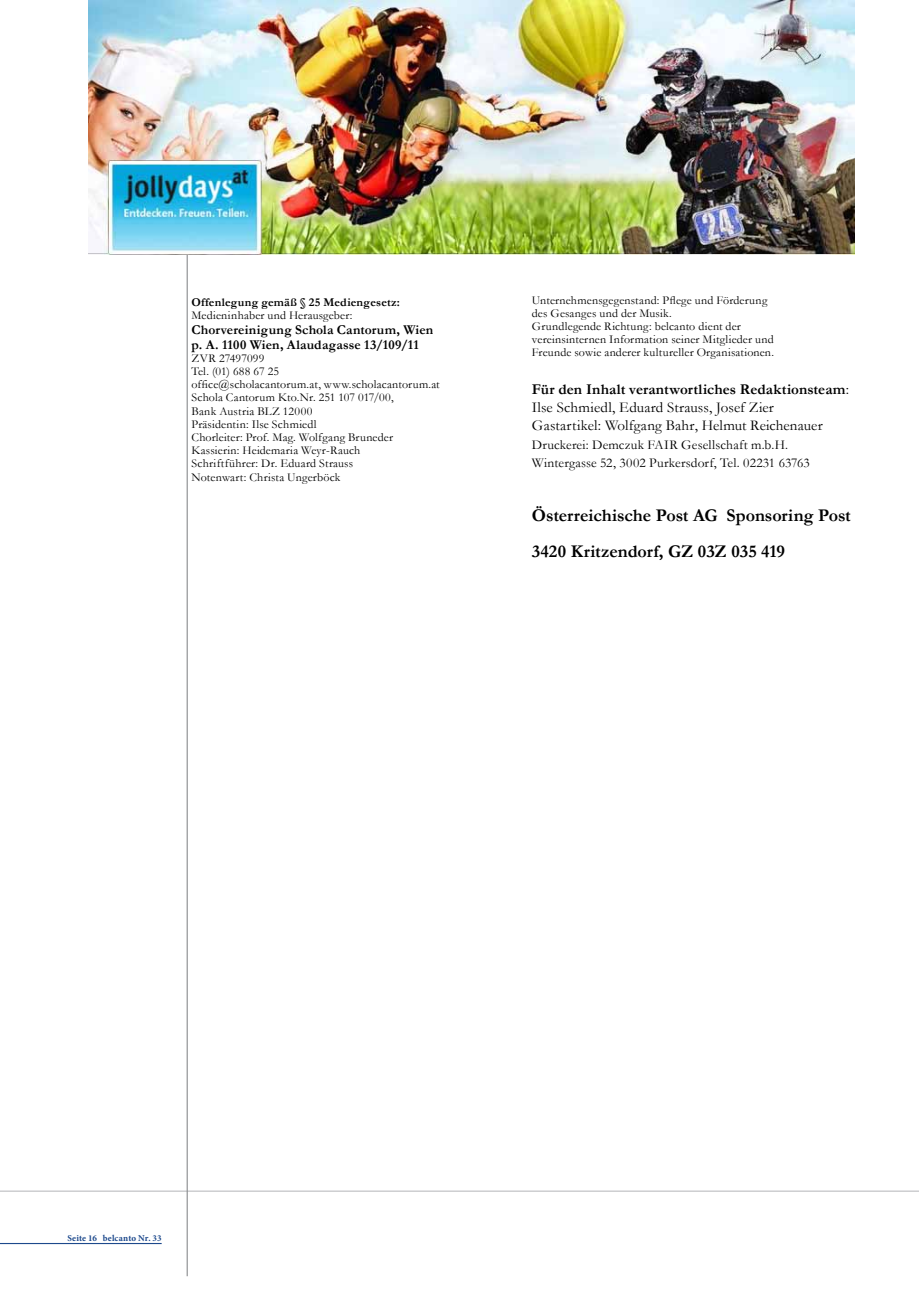
<style>
.page{position:relative;width:919px;height:1289px;background:#fff}
.page>*{position:absolute;margin:0;border:0;box-sizing:border-box;transform-origin:0 0}
.t1{font:700 18px/36px "Garamond";color:#000}
.t2{font:15px/18px "Garamond";letter-spacing:.01em;color:#000}
.t3{font:13.5px/18px "Garamond";letter-spacing:.01em;color:#000}
.t4{font:700 13.5px/14.9px "Garamond";letter-spacing:.015em;color:#000}
.t5{font:12px/13.2px "Garamond";letter-spacing:.015em;color:#000}
.t6{font:700 12px "Garamond";letter-spacing:.015em;color:#000}
.t7{font:700 9px "Minion Pro";letter-spacing:.01em;color:#1d498c}
.s1{font-weight:700}
</style>
<div class="page">
<hr style="left:0;top:1242px;width:162px;height:1px;background:#1d498c">
<hr style="left:0;top:1190px;width:918px;height:1px;background:#bbbdc0">
<hr style="left:187px;top:13px;width:1px;height:1263px;background:#8a8c8e">
<img style="left:88px;top:0;width:766px;height:255px">
<p class="t6" style="left:191px;top:294px;width:210px">Offenlegung gemäß § 25 Mediengesetz:</p>
<p class="t5" style="left:191px;top:308px;width:162px">Medieninhaber und Herausgeber:</p>
<p class="t4" style="left:191px;top:322px;width:243px">Chorvereinigung Schola Cantorum, Wien p. A. 1100 Wien, Alaudagasse 13/109/11</p>
<p class="t5" style="left:191px;top:351px;width:250px">ZVR 27497099<br>Tel. (01) 688 67 25<br>office@scholacantorum.at, www.scholacantorum.at<br>Schola Cantorum Kto.Nr. 251 107 017/00,<br>Bank Austria BLZ 12000<br>Präsidentin: Ilse Schmiedl<br>Chorleiter: Prof. Mag. Wolfgang Bruneder<br>Kassierin: Heidemaria Weyr-Rauch<br>Schriftführer: Dr. Eduard Strauss<br>Notenwart: Christa Ungerböck</p>
<p class="t5" style="left:531px;top:293px;width:244px">Unternehmensgegenstand: Pflege und Förderung des Gesanges und der Musik.<br>Grundlegende Richtung: belcanto dient der vereinsinternen Information seiner Mitglieder und Freunde sowie anderer kultureller Organisationen.</p>
<p class="t2" style="left:531px;top:380px;width:319px"><span class="s1">Für den Inhalt verantwortliches Redaktionsteam</span>:<br>Ilse Schmiedl, Eduard Strauss, Josef Zier<br>Gastartikel: Wolfgang Bahr, Helmut Reichenauer</p>
<p class="t3" style="left:531px;top:435px;width:279px">Druckerei: Demczuk FAIR Gesellschaft m.b.H.<br>Wintergasse 52, 3002 Purkersdorf, Tel. 02231 63763</p>
<h1 class="t1" style="left:531px;top:497px;width:320px">Österreichische Post AG Sponsoring Post<br>3420 Kritzendorf, GZ 03Z 035 419</h1>
<p class="t7" style="left:67px;top:1231px;width:96px">Seite 16 belcanto Nr. 33</p>
</div>
